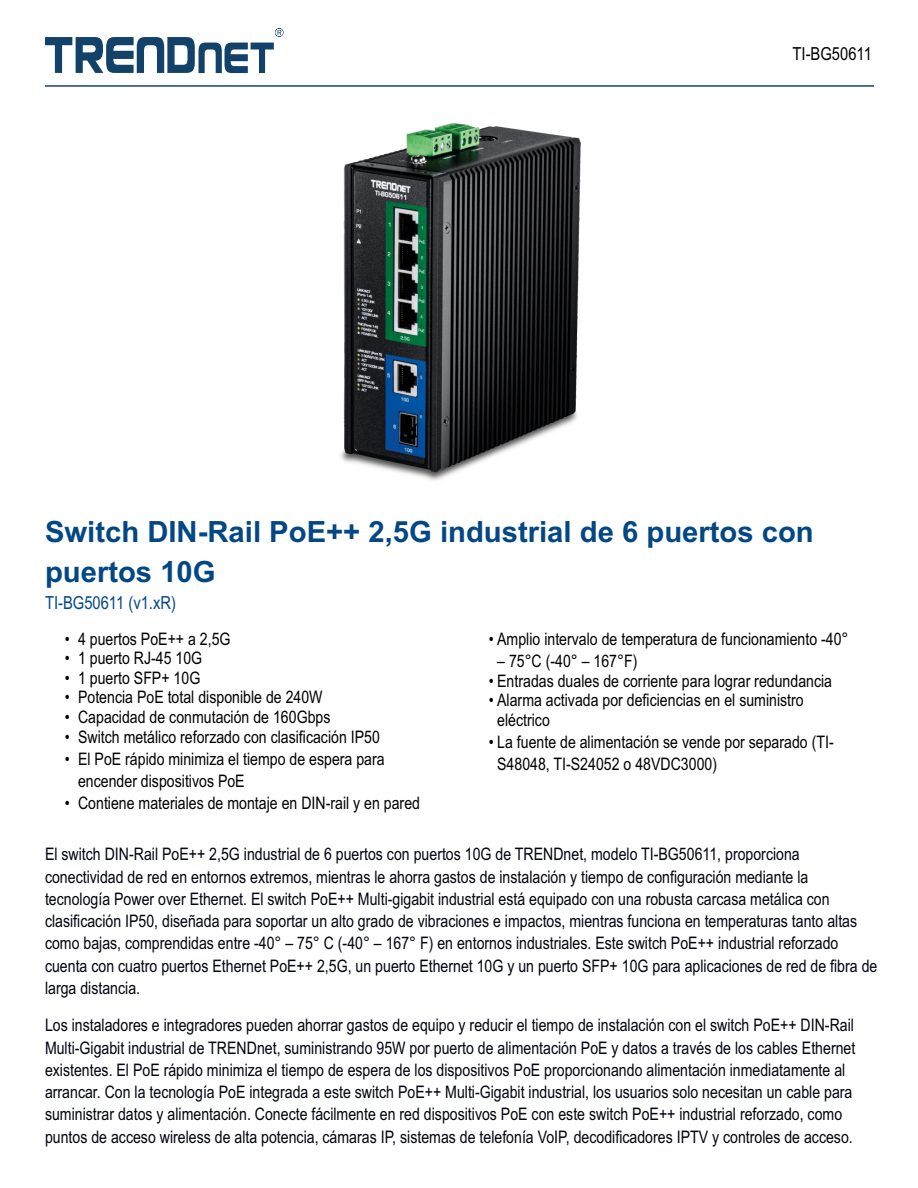
<style>
.page{position:relative;width:918px;height:1188px;background:#fff}
.page>*{position:absolute;margin:0;border:0;box-sizing:border-box;transform-origin:0 0}
.t1{font:700 29.25px/39.6px "Arial";color:#034785}
.t2{font:18px "Arial Narrow";color:#034785}
.t3{font:18px "Arial Narrow";color:#000}
.t4{font:17.25px/22.2px "Arial Narrow";color:#01030f}
.t5{font:17.25px/22.2px "Arial Narrow";color:#000}
</style>
<div class="page">
<svg style="left:45px;top:28px;width:239px;height:45px"></svg>
<hr style="left:45px;top:85px;width:829px;height:2px;background:#31537d">
<img style="left:340px;top:123px;width:241px;height:358px">
<p class="t3" style="left:793px;top:47px;width:81px">TI-BG50611</p>
<h1 class="t1" style="left:45px;top:515px;width:770px">Switch DIN-Rail PoE++ 2,5G industrial de 6 puertos con puertos 10G</h1>
<p class="t2" style="left:45px;top:596px;width:132px">TI-BG50611 (v1.xR)</p>
<p class="t5" style="left:65px;top:629px;width:167px">• 4 puertos PoE++ a 2,5G</p>
<p class="t5" style="left:65px;top:649px;width:139px">• 1 puerto RJ-45 10G</p>
<p class="t5" style="left:65px;top:668px;width:137px">• 1 puerto SFP+ 10G</p>
<p class="t5" style="left:65px;top:688px;width:259px">• Potencia PoE total disponible de 240W</p>
<p class="t5" style="left:65px;top:707px;width:267px">• Capacidad de conmutación de 160Gbps</p>
<p class="t5" style="left:65px;top:727px;width:317px">• Switch metálico reforzado con clasificación IP50</p>
<p class="t5" style="left:78px;top:749px;width:308px;text-indent:-13px">• El PoE rápido minimiza el tiempo de espera para encender dispositivos PoE</p>
<p class="t5" style="left:65px;top:794px;width:357px">• Contiene materiales de montaje en DIN-rail y en pared</p>
<p class="t5" style="left:489px;top:629px;width:361px">• Amplio intervalo de temperatura de funcionamiento -40°</p>
<p class="t5" style="left:497px;top:652px;width:142px">– 75°C (-40° – 167°F)</p>
<p class="t5" style="left:489px;top:671px;width:345px">• Entradas duales de corriente para lograr redundancia</p>
<p class="t5" style="left:497px;top:692px;width:308px;line-height:19.5px;text-indent:-8px">• Alarma activada por deficiencias en el suministro eléctrico</p>
<p class="t5" style="left:497px;top:732px;width:338px;text-indent:-8px">• La fuente de alimentación se vende por separado (TI-<br>S48048, TI-S24052 o 48VDC3000)</p>
<p class="t4" style="left:45px;top:845px;width:834px">El switch DIN-Rail PoE++ 2,5G industrial de 6 puertos con puertos 10G de TRENDnet, modelo TI-BG50611, proporciona conectividad de red en entornos extremos, mientras le ahorra gastos de instalación y tiempo de configuración mediante la tecnología Power over Ethernet. El switch PoE++ Multi-gigabit industrial está equipado con una robusta carcasa metálica con clasificación IP50, diseñada para soportar un alto grado de vibraciones e impactos, mientras funciona en temperaturas tanto altas como bajas, comprendidas entre -40° – 75° C (-40° – 167° F) en entornos industriales. Este switch PoE++ industrial reforzado cuenta con cuatro puertos Ethernet PoE++ 2,5G, un puerto Ethernet 10G y un puerto SFP+ 10G para aplicaciones de red de fibra de larga distancia.</p>
<p class="t4" style="left:45px;top:1016px;width:812px">Los instaladores e integradores pueden ahorrar gastos de equipo y reducir el tiempo de instalación con el switch PoE++ DIN-Rail Multi-Gigabit industrial de TRENDnet, suministrando 95W por puerto de alimentación PoE y datos a través de los cables Ethernet existentes. El PoE rápido minimiza el tiempo de espera de los dispositivos PoE proporcionando alimentación inmediatamente al arrancar. Con la tecnología PoE integrada a este switch PoE++ Multi-Gigabit industrial, los usuarios solo necesitan un cable para suministrar datos y alimentación. Conecte fácilmente en red dispositivos PoE con este switch PoE++ industrial reforzado, como puntos de acceso wireless de alta potencia, cámaras IP, sistemas de telefonía VoIP, decodificadores IPTV y controles de acceso.</p>
</div>
